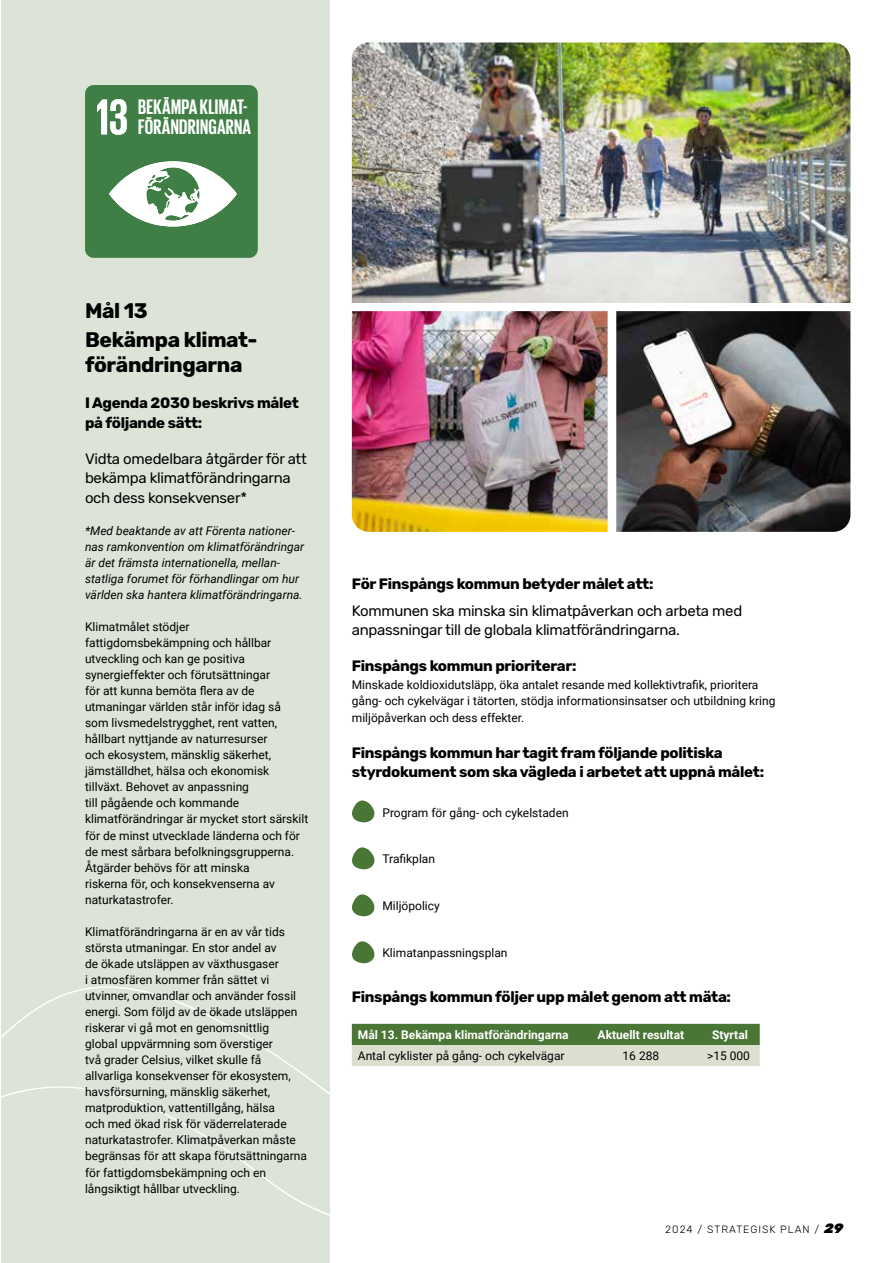
<style>
.page{position:relative;width:893px;height:1263px;background:#fff}
.page>*{position:absolute;margin:0;border:0;box-sizing:border-box;transform-origin:0 0}
.t1{font:700 21.45px/20.4px "Giorgio Sans";letter-spacing:.015em;color:#fff}
.t2{font:700 21px/28.5px "Rubik";letter-spacing:-.015em;color:#000}
.t3{font:700 15px/19.5px "Rubik";letter-spacing:-.02em;color:#000}
.t4{font:15px/19.5px "Rubik";letter-spacing:-.02em;color:#000}
.t5{font:12px/16px "Roboto";color:#000}
.t6{font:italic 12px/16px "Roboto";color:#000}
.t7{font:700 12px "Roboto";color:#fff}
.t8{font:300 10.5px "Rubik";letter-spacing:.1em;color:#000}
.s1{font-weight:900;font-style:italic;font-size:13.5px}
</style>
<div class="page">
<div style="left:1px;top:0;width:329px;height:1263px;background:#dbe4d7"></div>
<svg style="left:85px;top:85px;width:173px;height:173px;background:#619465"></svg>
<img style="left:352px;top:311px;width:256px;height:221px">
<img style="left:616px;top:311px;width:234px;height:221px">
<img style="left:352px;top:43px;width:498px;height:260px">
<svg style="left:1px;top:986px;width:329px;height:230px"></svg>
<svg style="left:352px;top:800px;width:22px;height:22px"></svg>
<svg style="left:352px;top:847px;width:22px;height:22px"></svg>
<svg style="left:352px;top:894px;width:22px;height:22px"></svg>
<svg style="left:352px;top:941px;width:22px;height:22px"></svg>
<svg style="left:352px;top:1024px;width:408px;height:42px;background:#92aa82"></svg>
<h1 class="t1" style="left:138px;top:96px;width:115px">BEKÄMPA KLIMAT-<br>FÖRÄNDRINGARNA</h1>
<h2 class="t2" style="left:85px;top:297px;width:174px">Mål 13<br>Bekämpa klimat-</h2>
<h2 class="t2" style="left:85px;top:351px;width:159px">förändringarna</h2>
<p class="t3" style="left:85px;top:394px;width:215px">I Agenda 2030 beskrivs målet på följande sätt:</p>
<p class="t4" style="left:85px;top:449px;width:223px">Vidta omedelbara åtgärder för att bekämpa klimatförändringarna och dess konsekvenser*</p>
<p class="t6" style="left:85px;top:522px;width:221px">*Med beaktande av att Förenta nationer&shy;nas ramkonvention om klimatförändringar är det främsta internationella, mellan&shy;statliga forumet för förhandlingar om hur världen ska hantera klimatförändringarna.</p>
<p class="t5" style="left:85px;top:618px;width:225px">Klimatmålet stödjer fattigdomsbekämpning och hållbar utveckling och kan ge positiva synergieffekter och förutsättningar<br>för att kunna bemöta flera av de utmaningar världen står inför idag så<br>som livsmedelstrygghet, rent vatten, hållbart nyttjande av naturresurser<br>och ekosystem, mänsklig säkerhet, jämställdhet, hälsa och ekonomisk tillväxt. Behovet av anpassning<br>till pågående och kommande klimatförändringar är mycket stort särskilt för de minst utvecklade länderna och för de mest sårbara befolkningsgrupperna.<br>Åtgärder behövs för att minska<br>riskerna för, och konsekvenserna av naturkatastrofer.</p>
<p class="t5" style="left:85px;top:923px;width:223px">Klimatförändringarna är en av vår tids största utmaningar. En stor andel av<br>de ökade utsläppen av växthusgaser<br>i atmosfären kommer från sättet vi utvinner, omvandlar och använder fossil energi. Som följd av de ökade utsläppen riskerar vi gå mot en genomsnittlig<br>global uppvärmning som överstiger<br>två grader Celsius, vilket skulle få allvarliga konsekvenser för ekosystem, havsförsurning, mänsklig säkerhet, matproduktion, vattentillgång, hälsa<br>och med ökad risk för väderrelaterade naturkatastrofer. Klimatpåverkan måste begränsas för att skapa förutsättningarna för fattigdomsbekämpning och en långsiktigt hållbar utveckling.</p>
<p class="t3" style="left:352px;top:574px;width:303px">För Finspångs kommun betyder målet att:</p>
<p class="t4" style="left:352px;top:601px;width:392px">Kommunen ska minska sin klimatpåverkan och arbeta med anpassningar till de globala klimatförändringarna.</p>
<p class="t3" style="left:352px;top:657px;width:226px">Finspångs kommun prioriterar:</p>
<p class="t5" style="left:352px;top:677px;width:425px">Minskade koldioxidutsläpp, öka antalet resande med kollektivtrafik, prioritera gång- och cykelvägar i tätorten, stödja informationsinsatser och utbildning kring miljöpåverkan och dess effekter.</p>
<p class="t3" style="left:352px;top:743px;width:414px">Finspångs kommun har tagit fram följande politiska styrdokument som ska vägleda i arbetet att uppnå målet:</p>
<p class="t5" style="left:382px;top:804px;width:188px">Program för gång- och cykelstaden</p>
<p class="t5" style="left:382px;top:851px;width:54px">Trafikplan</p>
<p class="t5" style="left:382px;top:898px;width:59px">Miljöpolicy</p>
<p class="t5" style="left:382px;top:945px;width:127px">Klimatanpassningsplan</p>
<p class="t3" style="left:352px;top:987px;width:381px">Finspångs kommun följer upp målet genom att mäta:</p>
<p class="t7" style="left:358px;top:1026px;width:212px">Mål 13. Bekämpa klimatförändringarna</p>
<p class="t7" style="left:598px;top:1026px;width:88px">Aktuellt resultat</p>
<p class="t7" style="left:712px;top:1026px;width:37px">Styrtal</p>
<p class="t5" style="left:358px;top:1047px;width:208px">Antal cyklister på gång- och cykelvägar</p>
<p class="t5" style="left:623px;top:1047px;width:38px">16 288</p>
<p class="t5" style="left:707px;top:1047px;width:44px">&gt;15 000</p>
<p class="t8" style="left:665px;top:1223px;width:179px">2024 / STRATEGISK PLAN / <span class="s1">29</span></p>
</div>
